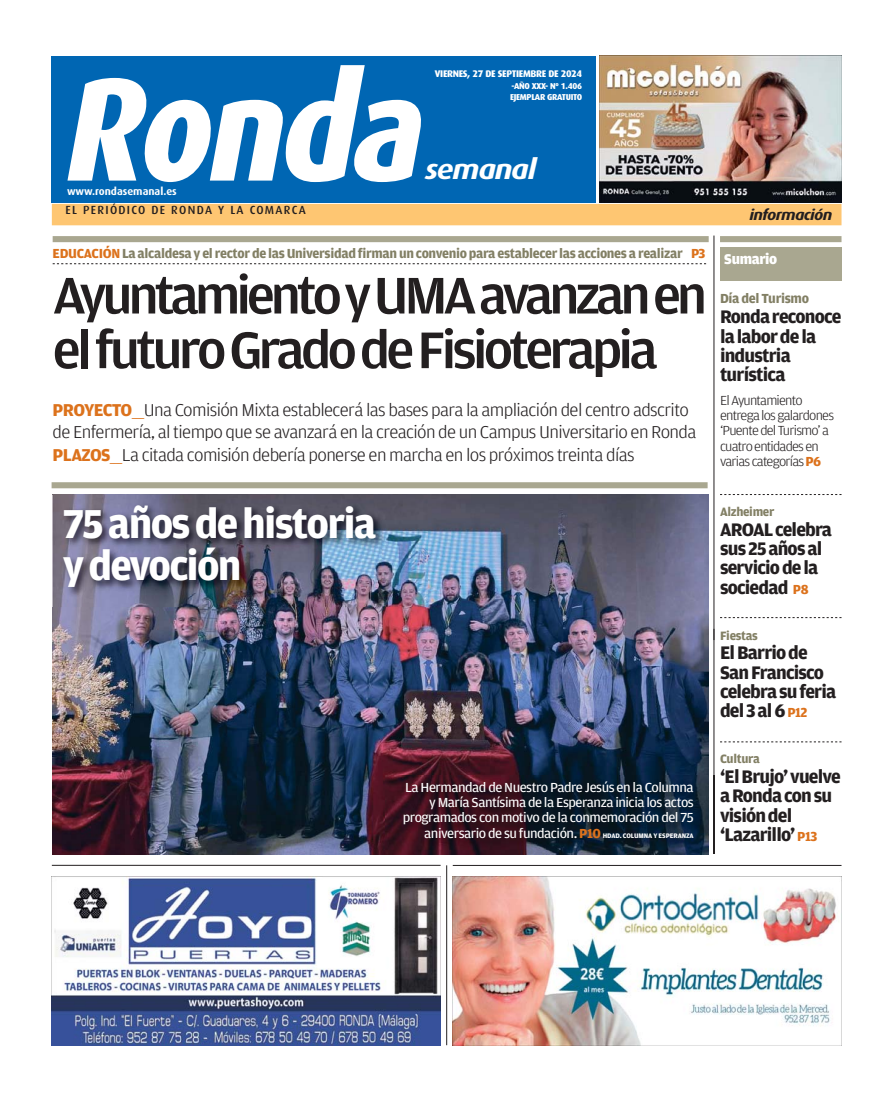
<style>
.page{position:relative;width:893px;height:1094px;background:#fff}
.page>*{position:absolute;margin:0;border:0;box-sizing:border-box;transform-origin:0 0}
.t1{font:italic 800 147px "Dax";color:#fff;scale:.86 1}
.t2{font:500 54.6px/54.6px "Amplitude";letter-spacing:-.075em;color:#231f20;scale:1.05 1}
.t3{font:700 42.9px/42.9px "Amplitude";letter-spacing:-.045em;color:#fff}
.t4{font:italic 700 27.9px "Dax";letter-spacing:-.04em;color:#fff;scale:1.1 1}
.t5{font:700 19.35px/19.4px "Amplitude";letter-spacing:-.045em;color:#231f20}
.t6{font:300 18.15px/22.2px "Amplitude";letter-spacing:-.035em;color:#231f20;scale:1.05 1}
.t7{font:italic 700 15px "Dax";letter-spacing:-.04em;color:#231f20;scale:1.1 1}
.t8{font:900 15px "Amplitude";letter-spacing:-.025em;color:#fff}
.t9{font:13.95px/15.5px "Amplitude";letter-spacing:-.035em;color:#fff;text-align:right;scale:1.05 1}
.t10{font:700 13.95px "Amplitude";letter-spacing:-.025em;color:#827f64}
.t11{font:300 13.95px/15.5px "Amplitude";letter-spacing:-.055em;color:#231f20;scale:1.05 1}
.t12{font:700 12.9px "Amplitude";letter-spacing:-.025em;color:#827f64}
.t13{font:500 11.85px "Dax";letter-spacing:.11em;color:#231f20}
.t14{font:700 10.65px "Dax";color:#fff}
.t15{font:800 9.6px "Dax";letter-spacing:-.035em;color:#fff}
.t16{font:800 8.55px/11.9px "Dax";letter-spacing:-.035em;color:#fff}
.s1{color:#dc721c}
.s2{font-weight:700;color:#dc721c}
.s3{font-weight:700;font-size:6.9px}
.s4{font-size:13.95px;color:#dc721c}
</style>
<div class="page">
<hr style="left:713px;top:235px;width:1px;height:405px;background:#231f20">
<hr style="left:446px;top:865px;width:1px;height:180px;background:#231f20">
<hr style="left:713px;top:629px;width:1px;height:224px;background:#231f20">
<div style="left:52px;top:56px;width:544px;height:146px;background:#0066b3"></div>
<div style="left:52px;top:204px;width:789px;height:21px;background:#fec672"></div>
<img style="left:52px;top:876px;width:388px;height:169px">
<hr style="left:52px;top:865px;width:388px;height:1px;background:#231f20">
<img style="left:453px;top:876px;width:388px;height:169px">
<hr style="left:453px;top:865px;width:388px;height:1px;background:#231f20">
<div style="left:720px;top:247px;width:121px;height:34px;background:#a9a790"></div>
<svg style="left:720px;top:494px;width:121px;height:1px"></svg>
<svg style="left:720px;top:617px;width:121px;height:1px"></svg>
<svg style="left:720px;top:741px;width:121px;height:1px"></svg>
<div style="left:720px;top:236px;width:121px;height:6px;background:#a9a790"></div>
<img style="left:599px;top:55px;width:242px;height:147px">
<div style="left:53px;top:236px;width:655px;height:6px;background:#a9a790"></div>
<svg style="left:53px;top:263px;width:653px;height:1px"></svg>
<div style="left:52px;top:482px;width:655px;height:6px;background:#a9a790"></div>
<img style="left:53px;top:494px;width:655px;height:360px">
<img style="left:52px;top:496px;width:375px;height:110px">
<img style="left:386px;top:775px;width:329px;height:80px">
<img style="left:713px;top:775px;width:1px;height:78px">
<img style="left:386px;top:775px;width:322px;height:79px">
<h1 class="t1" style="left:60px;top:44px;width:442px">Ronda</h1>
<p class="t15" style="left:435px;top:68px;width:149px">VIERNES, 27 DE SEPTIEMBRE DE 2024</p>
<p class="t16" style="left:510px;top:80px;width:74px">-AÑO XXX- Nº 1.406<br>EJEMPLAR GRATUITO</p>
<h3 class="t4" style="left:425px;top:153px;width:103px">semanal</h3>
<p class="t14" style="left:67px;top:185px;width:111px">www.rondasemanal.es</p>
<p class="t13" style="left:65px;top:206px;width:242px">EL PERIÓDICO DE RONDA Y LA COMARCA</p>
<p class="t10" style="left:53px;top:247px;width:654px"><span class="s1">EDUCACIÓN</span> La alcaldesa y el rector de las Universidad firman un convenio para establecer las acciones a realizar <span class="s1">P3</span></p>
<h2 class="t2" style="left:53px;top:271px;width:625px">Ayuntamiento y UMA avanzan en el futuro Grado de Fisioterapia</h2>
<p class="t6" style="left:53px;top:400px;width:614px"><span class="s2">PROYECTO</span><span class="s1">___</span>Una Comisión Mixta establecerá las bases para la ampliación del centro adscrito de Enfermería, al tiempo que se avanzará en la creación de un Campus Universitario en Ronda<br><span class="s2">PLAZOS</span><span class="s1">___</span>La citada comisión debería ponerse en marcha en los próximos treinta días</p>
<h3 class="t3" style="left:63px;top:504px;width:315px">75 años de historia y devoción</h3>
<p class="t9" style="left:403px;top:780px;width:279px">La Hermandad de Nuestro Padre Jesús en la Columna y María Santísima de la Esperanza inicia los actos programados con motivo de la conmemoración del 75 aniversario de su fundación. <span class="s2">P10</span> <span class="s3">HDAD. COLUMNA Y ESPERANZA</span></p>
<p class="t7" style="left:749px;top:206px;width:77px">información</p>
<p class="t8" style="left:724px;top:253px;width:54px">Sumario</p>
<p class="t10" style="left:720px;top:293px;width:91px">Día del Turismo</p>
<p class="t5" style="left:720px;top:308px;width:123px">Ronda reconoce la labor de la industria turística</p>
<p class="t11" style="left:720px;top:393px;width:110px">El Ayuntamiento entrega los galardones ‘Puente del Turismo’ a cuatro entidades en varias categorías <span class="s2">P6</span></p>
<p class="t12" style="left:720px;top:507px;width:56px">Alzheimer</p>
<p class="t5" style="left:720px;top:521px;width:114px">AROAL celebra sus 25 años al servicio de la sociedad <span class="s4">P8</span></p>
<p class="t12" style="left:720px;top:630px;width:39px">Fiestas</p>
<p class="t5" style="left:720px;top:644px;width:118px">El Barrio de<br>San Francisco celebra su feria del 3 al 6 <span class="s4">P12</span></p>
<p class="t12" style="left:720px;top:754px;width:41px">Cultura</p>
<p class="t5" style="left:720px;top:768px;width:122px">‘El Brujo’ vuelve a Ronda con su visión del ‘Lazarillo’ <span class="s4">P13</span></p>
</div>
